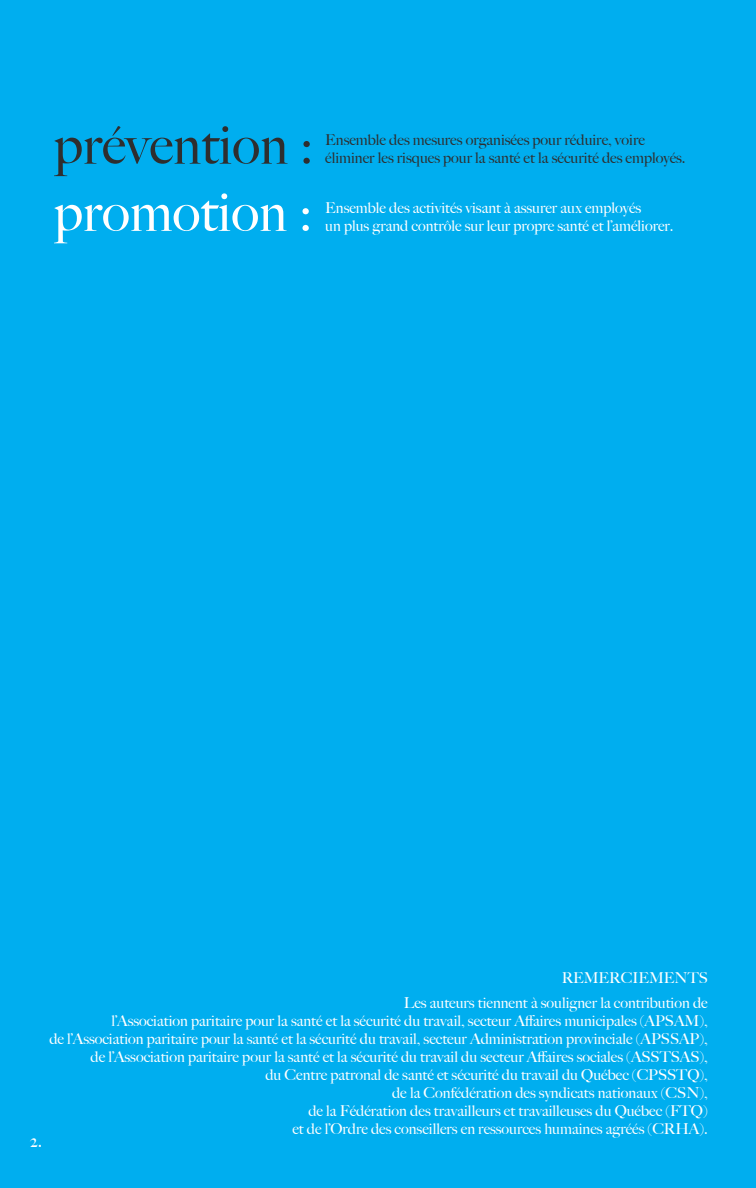
<style>
.page{position:relative;width:756px;height:1188px;background:#00aeef}
.page>*{position:absolute;margin:0;border:0;box-sizing:border-box;transform-origin:0 0}
.t1{font:500 54px "Big Caslon";color:#2e2e2f}
.t2{font:500 54px "Big Caslon";color:#fff}
.t3{font:500 18px "Big Caslon";color:#fff}
.t4{font:500 15px/18px "Big Caslon";color:#fff;text-align:right}
.t5{font:500 15px "Big Caslon";color:#2e2e2f}
</style>
<div class="page">
<h1 class="t1" style="left:54px;top:113px;width:261px">prévention :</h1>
<h1 class="t2" style="left:54px;top:180px;width:260px">promotion :</h1>
<p class="t5" style="left:325px;top:131px;width:321px">Ensemble des mesures organisées pour réduire, voire</p>
<p class="t5" style="left:325px;top:149px;width:362px">éliminer les risques pour la santé et la sécurité des employés.</p>
<p class="t4" style="left:325px;top:199px;width:318px">Ensemble des activités visant à assurer aux employés</p>
<p class="t4" style="left:325px;top:217px;width:350px">un plus grand contrôle sur leur propre santé et l’améliorer.</p>
<p class="t3" style="left:30px;top:1130px;width:14px">2.</p>
<p class="t4" style="left:404px;top:966px;width:306px;line-height:24.8px">REMERCIEMENTS<br>Les auteurs tiennent à souligner la contribution de</p>
<p class="t4" style="left:49px;top:1012px;width:660px">l’Association paritaire pour la santé et la sécurité du travail, secteur Affaires municipales (APSAM),<br>de l’Association paritaire pour la santé et la sécurité du travail, secteur Administration provinciale (APSSAP), de l’Association paritaire pour la santé et la sécurité du travail du secteur Affaires sociales (ASSTSAS),<br>du Centre patronal de santé et sécurité du travail du Québec (CPSSTQ),<br>de la Confédération des syndicats nationaux (CSN),<br>de la Fédération des travailleurs et travailleuses du Québec (FTQ)<br>et de l’Ordre des conseillers en ressources humaines agréés (CRHA).</p>
</div>
